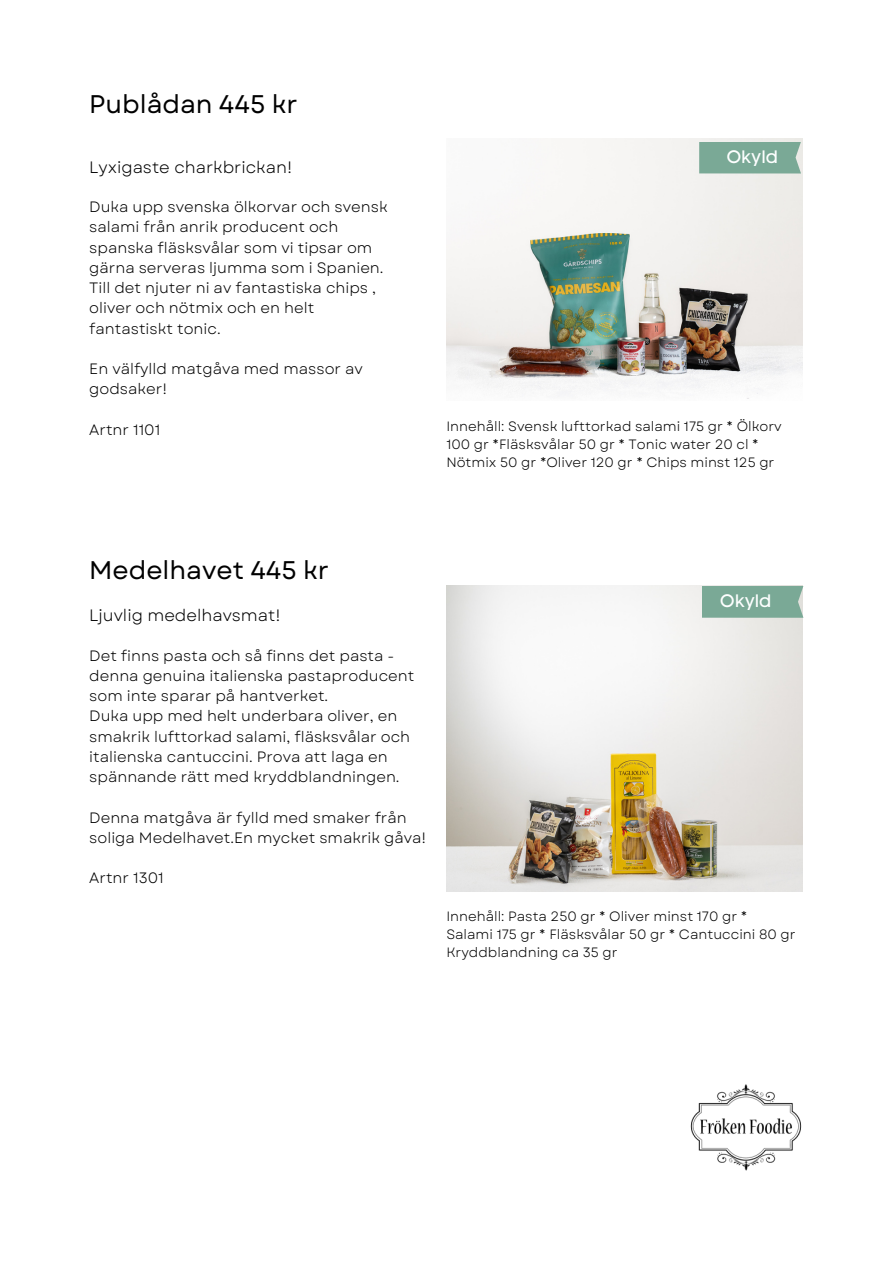
<style>
.page{position:relative;width:893px;height:1264px;background:#fff}
.page>*{position:absolute;margin:0;border:0;box-sizing:border-box;transform-origin:0 0}
.t1{font:25.5px "Garet";color:#000}
.t2{font:18px "Code Pro Normal LC";color:#feffff}
.t3{font:16.5px "Garet";color:#000}
.t4{font:15px/20.2px "Garet";color:#000}
.t5{font:13.5px/18px "Garet";color:#000}
</style>
<div class="page">
<img style="left:446px;top:139px;width:356px;height:260px">
<img style="left:446px;top:586px;width:356px;height:305px">
<img style="left:690px;top:1084px;width:112px;height:87px">
<div style="left:699px;top:142px;width:102px;height:31px;background:#7aa996"></div>
<div style="left:701px;top:586px;width:102px;height:31px;background:#7aa996"></div>
<p class="t1" style="left:89px;top:85px;width:210px">Publådan 445 kr</p>
<p class="t3" style="left:89px;top:155px;width:204px">Lyxigaste charkbrickan!</p>
<p class="t4" style="left:89px;top:197px;width:300px">Duka upp svenska ölkorvar och svensk salami från anrik producent och spanska fläsksvålar som vi tipsar om gärna serveras ljumma som i Spanien.</p>
<p class="t4" style="left:89px;top:278px;width:288px">Till det njuter ni av fantastiska chips , oliver och nötmix och en helt fantastiskt tonic.</p>
<p class="t4" style="left:89px;top:359px;width:275px">En välfylld matgåva med massor av godsaker!</p>
<p class="t4" style="left:89px;top:419px;width:73px">Artnr 1101</p>
<p class="t2" style="left:726px;top:146px;width:53px">Okyld</p>
<p class="t5" style="left:446px;top:417px;width:337px">Innehåll: Svensk lufttorkad salami 175 gr * Ölkorv<br>100 gr *Fläsksvålar 50 gr * Tonic water 20 cl *<br>Nötmix 50 gr *Oliver 120 gr * Chips minst 125 gr</p>
<p class="t1" style="left:89px;top:552px;width:241px">Medelhavet 445 kr</p>
<p class="t3" style="left:89px;top:603px;width:193px">Ljuvlig medelhavsmat!</p>
<p class="t4" style="left:89px;top:645px;width:306px">Det finns pasta och så finns det pasta -</p>
<p class="t4" style="left:89px;top:665px;width:326px">denna genuina italienska pastaproducent</p>
<p class="t4" style="left:89px;top:686px;width:240px">som inte sparar på hantverket.</p>
<p class="t4" style="left:89px;top:706px;width:309px">Duka upp med helt underbara oliver, en</p>
<p class="t4" style="left:89px;top:726px;width:322px">smakrik lufttorkad salami, fläsksvålar och</p>
<p class="t4" style="left:89px;top:746px;width:300px">italienska cantuccini. Prova att laga en</p>
<p class="t4" style="left:89px;top:766px;width:312px">spännande rätt med kryddblandningen.</p>
<p class="t4" style="left:89px;top:807px;width:319px">Denna matgåva är fylld med smaker från</p>
<p class="t4" style="left:89px;top:827px;width:338px">soliga Medelhavet.En mycket smakrik gåva!</p>
<p class="t4" style="left:89px;top:868px;width:76px">Artnr 1301</p>
<p class="t2" style="left:720px;top:590px;width:53px">Okyld</p>
<p class="t5" style="left:446px;top:907px;width:302px">Innehåll: Pasta 250 gr * Oliver minst 170 gr *</p>
<p class="t5" style="left:446px;top:925px;width:351px">Salami 175 gr * Fläsksvålar 50 gr * Cantuccini 80 gr</p>
<p class="t5" style="left:446px;top:943px;width:173px">Kryddblandning ca 35 gr</p>
</div>
